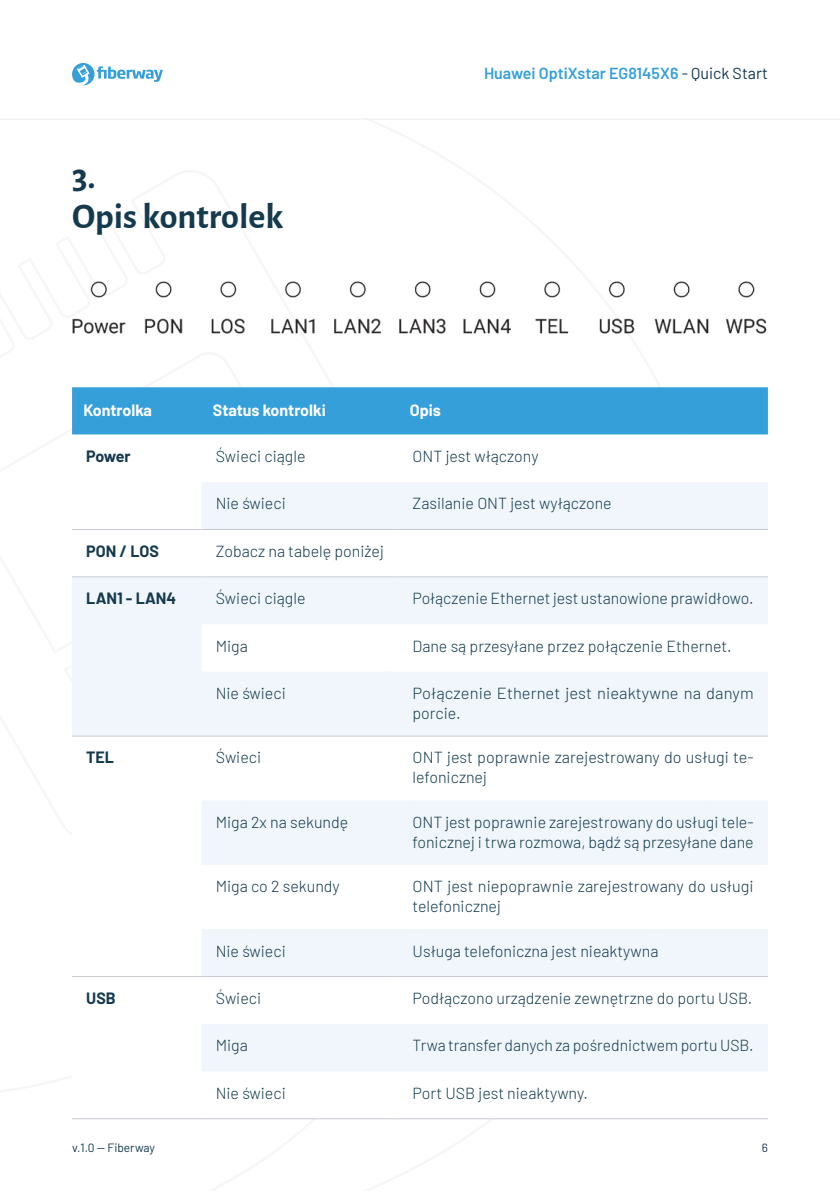
<style>
.page{position:relative;width:840px;height:1191px;background:#fff}
.page>*{position:absolute;margin:0;border:0;box-sizing:border-box;transform-origin:0 0}
.t1{font:700 36px/40px "Alegreya Sans";color:#153a4e}
.t2{font:300 16px/20px "Barlow";color:#153a4e}
.t3{font:600 16px "Barlow";color:#359fda}
.t4{font:700 16px "Barlow";color:#fff}
.t5{font:700 16px "Barlow";color:#153a4e}
.t6{font:12px "Barlow";color:#153a4e}
.s1{font-weight:400;color:#153a4e}
</style>
<div class="page">
<svg style="left:72px;top:63px;width:91px;height:22px"></svg>
<hr style="left:0;top:119px;width:839px;height:1px;background:#ededed">
<img style="left:72px;top:280px;width:695px;height:55px">
<div style="left:72px;top:387px;width:695px;height:48px;background:#359fda"></div>
<svg style="left:72px;top:482px;width:695px;height:589px"></svg>
<hr style="left:72px;top:529px;width:129px;height:1px;background:#c9cbd2">
<hr style="left:201px;top:529px;width:197px;height:1px;background:#c9cbd2">
<hr style="left:398px;top:529px;width:369px;height:1px;background:#c9cbd2">
<hr style="left:72px;top:576px;width:129px;height:1px;background:#c9cbd2">
<hr style="left:201px;top:576px;width:197px;height:1px;background:#c9cbd2">
<hr style="left:398px;top:576px;width:369px;height:1px;background:#c9cbd2">
<hr style="left:72px;top:735px;width:129px;height:1px;background:#c9cbd2">
<hr style="left:201px;top:735px;width:197px;height:1px;background:#c9cbd2">
<hr style="left:398px;top:735px;width:369px;height:1px;background:#c9cbd2">
<hr style="left:72px;top:976px;width:129px;height:1px;background:#c9cbd2">
<hr style="left:201px;top:976px;width:197px;height:1px;background:#c9cbd2">
<hr style="left:398px;top:976px;width:369px;height:1px;background:#c9cbd2">
<hr style="left:72px;top:1118px;width:129px;height:1px;background:#c9cbd2">
<hr style="left:201px;top:1118px;width:197px;height:1px;background:#c9cbd2">
<hr style="left:398px;top:1118px;width:369px;height:1px;background:#c9cbd2">
<h1 class="t1" style="left:72px;top:153px;width:212px">3.<br>Opis kontrolek</h1>
<p class="t3" style="left:483px;top:61px;width:285px">Huawei OptiXstar EG8145X6 <span class="s1">- Quick Start</span></p>
<p class="t4" style="left:83px;top:398px;width:70px">Kontrolka</p>
<p class="t4" style="left:213px;top:398px;width:114px">Status kontrolki</p>
<p class="t4" style="left:409px;top:398px;width:33px">Opis</p>
<p class="t5" style="left:86px;top:444px;width:46px">Power</p>
<p class="t2" style="left:215px;top:445px;width:91px">Świeci ciągle</p>
<p class="t2" style="left:412px;top:445px;width:127px">ONT jest włączony</p>
<p class="t2" style="left:215px;top:492px;width:72px">Nie świeci</p>
<p class="t2" style="left:412px;top:492px;width:200px">Zasilanie ONT jest wyłączone</p>
<p class="t5" style="left:86px;top:539px;width:74px">PON / LOS</p>
<p class="t2" style="left:215px;top:540px;width:170px">Zobacz na tabelę poniżej</p>
<p class="t5" style="left:86px;top:586px;width:91px">LAN1 - LAN4</p>
<p class="t2" style="left:215px;top:587px;width:91px">Świeci ciągle</p>
<p class="t2" style="left:412px;top:587px;width:342px">Połączenie Ethernet jest ustanowione prawidłowo.</p>
<p class="t2" style="left:215px;top:634px;width:34px">Miga</p>
<p class="t2" style="left:412px;top:634px;width:320px">Dane są przesyłane przez połączenie Ethernet.</p>
<p class="t2" style="left:215px;top:682px;width:72px">Nie świeci</p>
<p class="t2" style="left:412px;top:682px;width:342px">Połączenie Ethernet jest nieaktywne na danym porcie.</p>
<p class="t5" style="left:86px;top:746px;width:29px">TEL</p>
<p class="t2" style="left:215px;top:746px;width:47px">Świeci</p>
<p class="t2" style="left:412px;top:746px;width:342px">ONT jest poprawnie zarejestrowany do usługi te&shy;lefonicznej</p>
<p class="t2" style="left:215px;top:811px;width:134px">Miga 2x na sekundę</p>
<p class="t2" style="left:412px;top:811px;width:342px">ONT jest poprawnie zarejestrowany do usługi tele&shy;fonicznej i trwa rozmowa, bądź są przesyłane dane</p>
<p class="t2" style="left:215px;top:875px;width:125px">Miga co 2 sekundy</p>
<p class="t2" style="left:412px;top:875px;width:342px">ONT jest niepoprawnie zarejestrowany do usługi telefonicznej</p>
<p class="t2" style="left:215px;top:939px;width:72px">Nie świeci</p>
<p class="t2" style="left:412px;top:939px;width:247px">Usługa telefoniczna jest nieaktywna</p>
<p class="t5" style="left:86px;top:986px;width:31px">USB</p>
<p class="t2" style="left:215px;top:987px;width:47px">Świeci</p>
<p class="t2" style="left:412px;top:987px;width:341px">Podłączono urządzenie zewnętrzne do portu USB.</p>
<p class="t2" style="left:215px;top:1034px;width:34px">Miga</p>
<p class="t2" style="left:412px;top:1034px;width:342px">Trwa transfer danych za pośrednictwem portu USB.</p>
<p class="t2" style="left:215px;top:1081px;width:72px">Nie świeci</p>
<p class="t2" style="left:412px;top:1081px;width:177px">Port USB jest nieaktywny.</p>
<p class="t6" style="left:72px;top:1139px;width:84px">v.1.0 — Fiberway</p>
<p class="t6" style="left:761px;top:1139px;width:8px">6</p>
</div>
